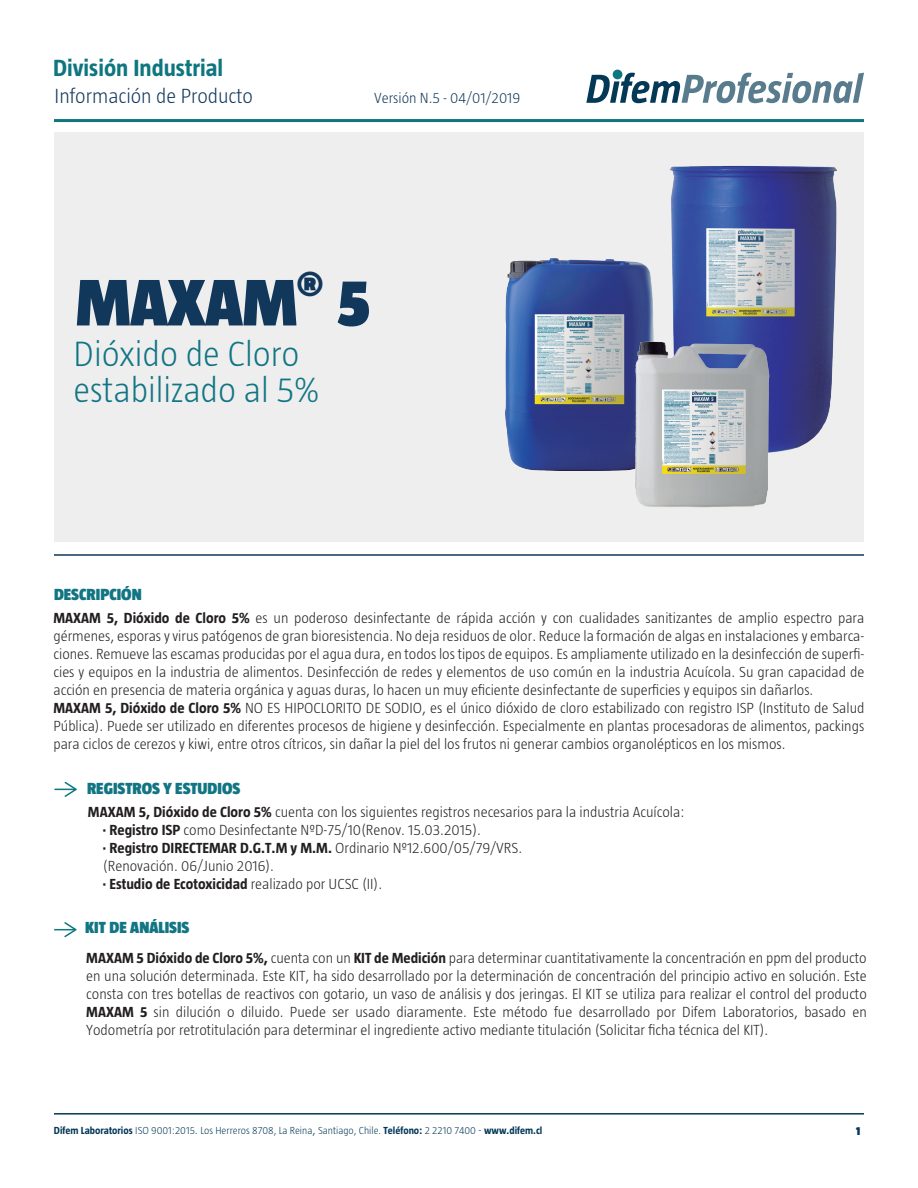
<style>
.page{position:relative;width:918px;height:1188px;background:#fff}
.page>*{position:absolute;margin:0;border:0;box-sizing:border-box;transform-origin:0 0}
.t1{font:900 67.5px "Taz";color:#11375b}
.t2{font:300 36px/36px "Taz";color:#117583}
.t3{font:700 24px "Taz";color:#0e767f}
.t4{font:300 21px "Taz";color:#11375b}
.t5{font:900 16.5px "Taz";color:#117583}
.t6{font:300 15px/18px "Taz";color:#231f20}
.t7{font:300 15px "Taz";color:#11375b}
.t8{font:900 12px "Taz";color:#033857}
.t9{font:300 10.5px "Taz";color:#033857}
.s1{font-weight:700}
.s2{font-size:12px}
</style>
<div class="page">
<div style="left:54px;top:132px;width:810px;height:410px;background:#eeeeef"></div>
<hr style="left:54px;top:1113px;width:810px;height:2px;background:#033857">
<hr style="left:54px;top:554px;width:810px;height:2px;background:#11375b">
<svg style="left:54px;top:782px;width:23px;height:15px"></svg>
<hr style="left:54px;top:119px;width:810px;height:3px;background:#0e767f">
<div style="left:613px;top:70px;width:9px;height:9px;background:#0e767f;border-radius:50%"></div>
<svg style="left:586px;top:73px;width:278px;height:30px"></svg>
<img style="left:669px;top:165px;width:168px;height:288px">
<img style="left:505px;top:258px;width:149px;height:213px">
<img style="left:633px;top:341px;width:138px;height:167px">
<svg style="left:54px;top:922px;width:23px;height:15px"></svg>
<h3 class="t3" style="left:53px;top:54px;width:172px">División Industrial</h3>
<h3 class="t4" style="left:55px;top:84px;width:200px">Información de Producto</h3>
<p class="t7" style="left:374px;top:90px;width:148px">Versión N.5 - 04/01/2019</p>
<h1 class="t1" style="left:76px;top:265px;width:296px">MAXAM<sup>®</sup> 5</h1>
<h2 class="t2" style="left:74px;top:336px;width:247px">Dióxido de Cloro estabilizado al 5%</h2>
<p class="t5" style="left:54px;top:585px;width:89px">DESCRIPCIÓN</p>
<p class="t6" style="left:53px;top:609px;width:812px"><span class="s1">MAXAM 5, Dióxido de Cloro 5%</span> es un poderoso desinfectante de rápida acción y con cualidades sanitizantes de amplio espectro para gérmenes, esporas y virus patógenos de gran bioresistencia. No deja residuos de olor. Reduce la formación de algas en instalaciones y embarca&shy;ciones. Remueve las escamas producidas por el agua dura, en todos los tipos de equipos. Es ampliamente utilizado en la desinfección de superfi&shy;cies y equipos en la industria de alimentos. Desinfección de redes y elementos de uso común en la industria Acuícola. Su gran capacidad de acción en presencia de materia orgánica y aguas duras, lo hacen un muy eficiente desinfectante de superficies y equipos sin dañarlos.<br><span class="s1">MAXAM 5, Dióxido de Cloro 5%</span> NO ES HIPOCLORITO DE SODIO, es el único dióxido de cloro estabilizado con registro ISP (Instituto de Salud Pública). Puede ser utilizado en diferentes procesos de higiene y desinfección. Especialmente en plantas procesadoras de alimentos, packings para ciclos de cerezos y kiwi, entre otros cítricos, sin dañar la piel del los frutos ni generar cambios organolépticos en los mismos.</p>
<p class="t5" style="left:87px;top:779px;width:155px">REGISTROS Y ESTUDIOS</p>
<p class="t6" style="left:103px;top:802px;width:583px;text-indent:-15px"><span class="s1">MAXAM 5, Dióxido de Cloro 5%</span> cuenta con los siguientes registros necesarios para la industria Acuícola: <span class="s1">· Registro ISP</span> como Desinfectante NºD-75/10(Renov. 15.03.2015).<br><span class="s1">· Registro DIRECTEMAR D.G.T.M y M.M.</span> Ordinario Nº12.600/05/79/VRS.<br>(Renovación. 06/Junio 2016).<br><span class="s1">· Estudio de Ecotoxicidad</span> realizado por UCSC (II).</p>
<p class="t5" style="left:85px;top:919px;width:106px">KIT DE ANÁLISIS</p>
<p class="t6" style="left:86px;top:949px;width:782px;text-align:justify"><span class="s1">MAXAM 5 Dióxido de Cloro 5%,</span> cuenta con un <span class="s1">KIT de Medición</span> para determinar cuantitativamente la concentración en ppm del producto en una solución determinada. Este KIT, ha sido desarrollado por la determinación de concentración del principio activo en solución. Este consta con tres botellas de reactivos con gotario, un vaso de análisis y dos jeringas. El KIT se utiliza para realizar el control del producto <span class="s1">MAXAM 5</span> sin dilución o diluido. Puede ser usado diaramente. Este método fue desarrollado por Difem Laboratorios, basado en Yodometría por retrotitulación para determinar el ingrediente activo mediante titulación (Solicitar ficha técnica del KIT).</p>
<p class="t9" style="left:54px;top:1125px;width:490px"><span class="s1">Difem Laboratorios</span> ISO 9001:2015<span class="s2">.</span> Los Herreros 8708, La Reina<span class="s2">,</span> Santiago, Chile. <span class="s1">Teléfono:</span> 2 2210 7400 <span class="s2">-</span> <span class="s1">www.difem.cl</span></p>
<p class="t8" style="left:856px;top:1124px;width:6px">1</p>
</div>
